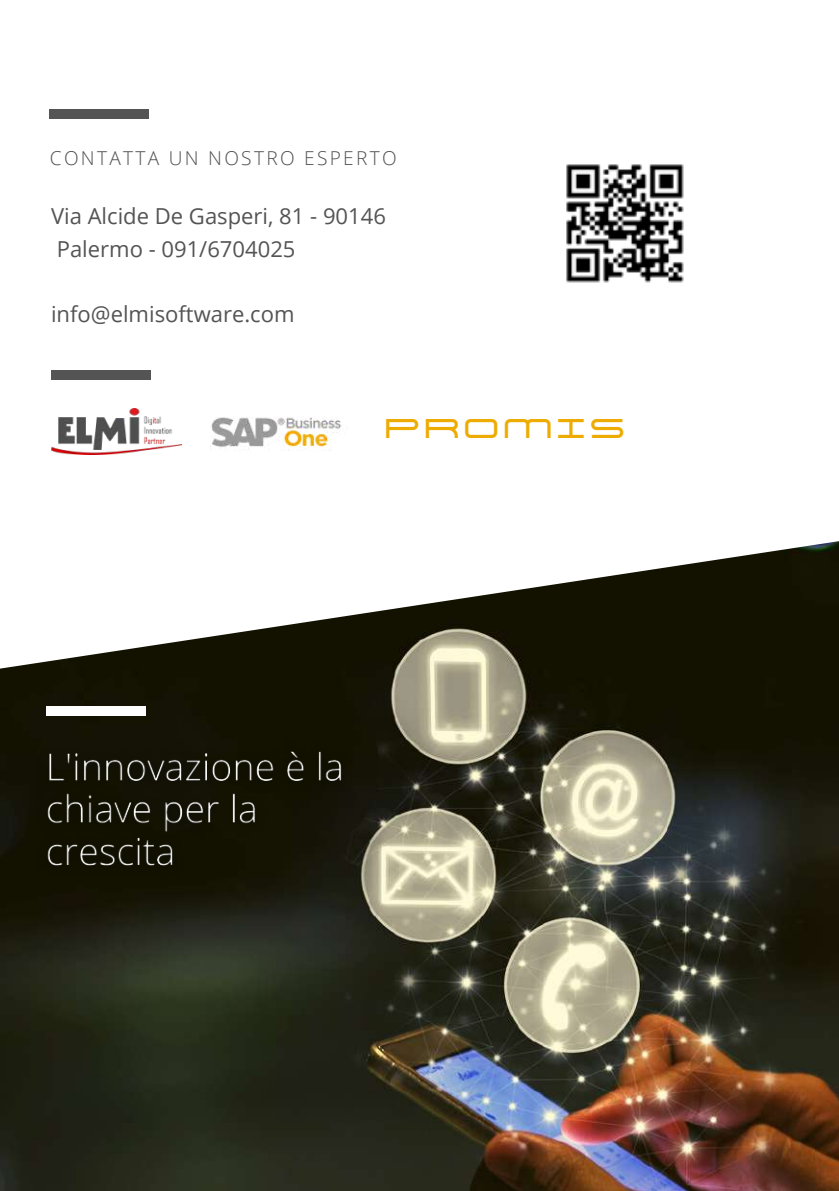
<style>
.page{position:relative;width:839px;height:1191px;background:#fff}
.page>*{position:absolute;margin:0;border:0;box-sizing:border-box;transform-origin:0 0}
.t1{font:27.2px "Astron";letter-spacing:.12em;color:#eeab01}
.t2{font:22px/32.4px "Open Sans";color:#545454}
.t3{font:300 19.2px "Open Sans";letter-spacing:.12em;color:#4f5052}
</style>
<div class="page">
<img style="left:0;top:541px;width:838px;height:650px">
<div style="left:51px;top:371px;width:99px;height:9px;background:#545454"></div>
<img style="left:51px;top:408px;width:131px;height:47px">
<img style="left:210px;top:417px;width:132px;height:33px">
<img style="left:29px;top:724px;width:332px;height:171px">
<div style="left:46px;top:707px;width:99px;height:9px;background:#fff"></div>
<img style="left:566px;top:164px;width:118px;height:119px">
<div style="left:50px;top:109px;width:99px;height:9px;background:#545454"></div>
<p class="t3" style="left:50px;top:144px;width:348px">CONTATTA UN NOSTRO ESPERTO</p>
<p class="t2" style="left:51px;top:200px;width:336px">Via Alcide De Gasperi, 81 - 90146<br>Palermo - 091/6704025</p>
<p class="t2" style="left:51px;top:297px;width:245px">info@elmisoftware.com</p>
<p class="t1" style="left:384px;top:416px;width:243px">PROMIS</p>
</div>
